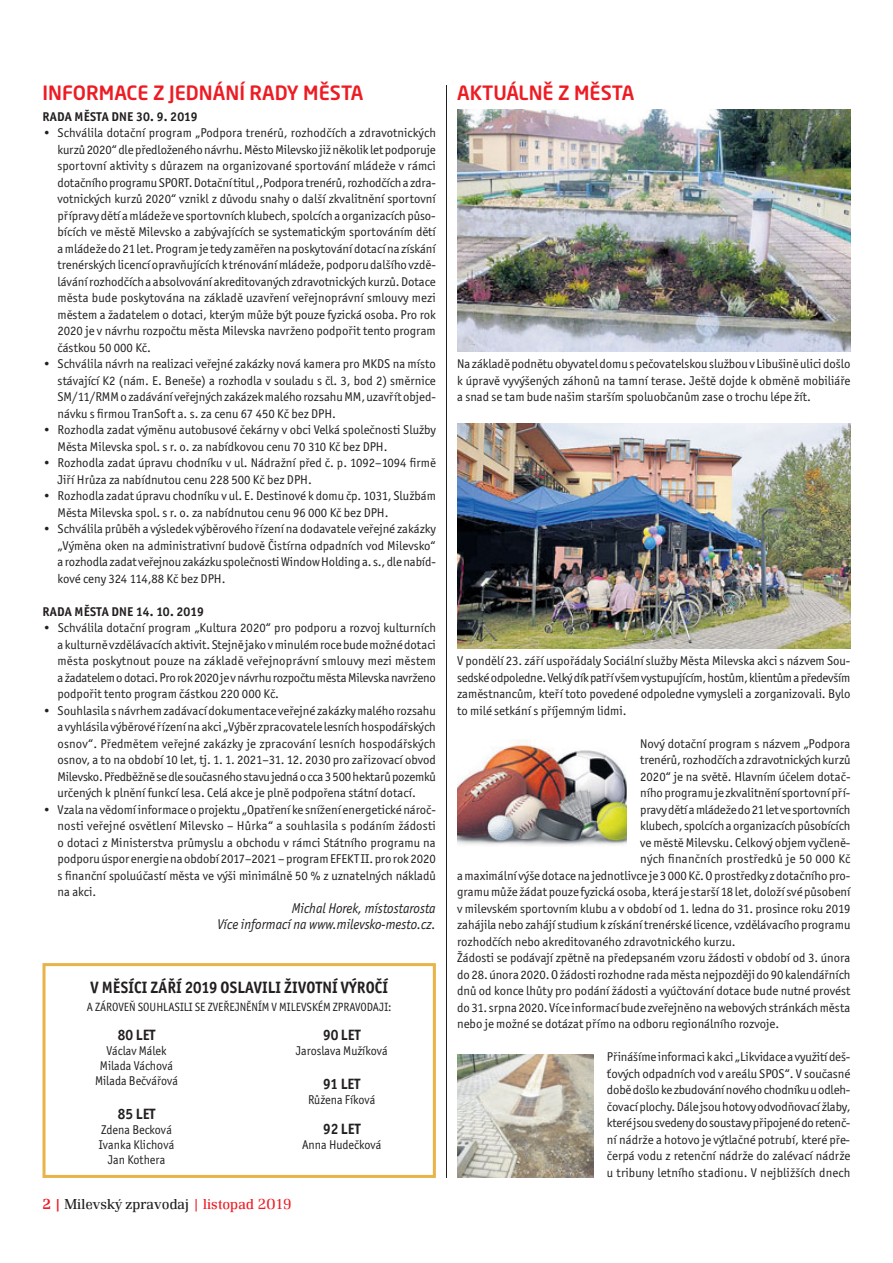
<style>
.page{position:relative;width:893px;height:1263px;background:#fff}
.page>*{position:absolute;margin:0;border:0;box-sizing:border-box;transform-origin:0 0}
.t1{font:500 19.5px "Neo Sans Pro";color:#ed1c24}
.t2{font:700 16.5px "Officina Sans Itc TOT";letter-spacing:.015em;color:#231f20;scale:.95 1}
.t3{font:300 15px "Renault TOT";color:#231f20}
.t4{font:700 15px "Officina Sans Itc TOT";color:#231f20;scale:.95 1}
.t5{font:italic 14.25px/16.5px "Officina Sans Itc TOT";color:#231f20;text-align:right;scale:.95 1}
.t6{font:12.75px/16.5px "Officina Sans Itc TOT";color:#231f20;text-align:justify}
.t7{font:12.75px/15px "Officina Sans Itc TOT";color:#231f20;text-align:center;scale:.95 1}
.t8{font:700 12.75px "Officina Sans Itc TOT";letter-spacing:.015em;color:#231f20}
.t9{font:12.75px "Officina Sans Itc TOT";letter-spacing:.02em;color:#231f20}
.t10{font:12px "Officina Sans Itc TOT";color:#231f20;scale:.95 1}
.s1{font-weight:500;color:#ed1c24}
.s2{color:#ed1c24}
</style>
<div class="page">
<hr style="left:446px;top:85px;width:1px;height:1093px;background:#231f20">
<img style="left:457px;top:739px;width:170px;height:108px">
<img style="left:457px;top:1054px;width:136px;height:124px">
<img style="left:457px;top:109px;width:393px;height:243px">
<div style="left:43px;top:963px;width:393px;height:215px;border:3px solid #e8b347"></div>
<img style="left:457px;top:423px;width:393px;height:226px">
<h1 class="t1" style="left:43px;top:82px;width:322px">INFORMACE Z JEDNÁNÍ RADY MĚSTA</h1>
<p class="t8" style="left:43px;top:111px;width:157px">RADA MĚSTA DNE 30. 9. 2019</p>
<p class="t6" style="left:58px;top:126px;width:380px;text-indent:-15px">• Schválila dotační program „Podpora trenérů, rozhodčích a zdravotnických kurzů 2020“ dle předloženého návrhu. Město Milevsko již několik let podporuje sportovní aktivity s důrazem na organizované sportování mládeže v rámci dotačního programu SPORT. Dotační titul ,,Podpora trenérů, rozhodčích a zdra&shy;votnických kurzů 2020“ vznikl z důvodu snahy o další zkvalitnění sportovní přípravy dětí a mládeže ve sportovních klubech, spolcích a organizacích půso&shy;bících ve městě Milevsko a zabývajících se systematickým sportováním dětí a mládeže do 21 let. Program je tedy zaměřen na poskytování dotací na získání trenérských licencí opravňujících k trénování mládeže, podporu dalšího vzdě&shy;lávání rozhodčích a absolvování akreditovaných zdravotnických kurzů. Dotace města bude poskytována na základě uzavření veřejnoprávní smlouvy mezi městem a žadatelem o dotaci, kterým může být pouze fyzická osoba. Pro rok 2020 je v návrhu rozpočtu města Milevska navrženo podpořit tento program částkou 50 000 Kč.</p>
<p class="t6" style="left:58px;top:357px;width:380px;text-indent:-15px">• Schválila návrh na realizaci veřejné zakázky nová kamera pro MKDS na místo stávající K2 (nám. E. Beneše) a rozhodla v souladu s čl. 3, bod 2) směrnice SM/11/RMM o zadávání veřejných zakázek malého rozsahu MM, uzavřít objed&shy;návku s firmou TranSoft a. s. za cenu 67 450 Kč bez DPH.</p>
<p class="t6" style="left:58px;top:423px;width:380px;text-indent:-15px">• Rozhodla zadat výměnu autobusové čekárny v obci Velká společnosti Služby<br>Města Milevska spol. s r. o. za nabídkovou cenu 70 310 Kč bez DPH.</p>
<p class="t6" style="left:58px;top:456px;width:380px;text-indent:-15px">• Rozhodla zadat úpravu chodníku v ul. Nádražní před č. p. 1092–1094 firmě<br>Jiří Hrůza za nabídnutou cenu 228 500 Kč bez DPH.</p>
<p class="t6" style="left:58px;top:489px;width:380px;text-indent:-15px">• Rozhodla zadat úpravu chodníku v ul. E. Destinové k domu čp. 1031, Službám<br>Města Milevska spol. s r. o. za nabídnutou cenu 96 000 Kč bez DPH.</p>
<p class="t6" style="left:58px;top:522px;width:380px;text-indent:-15px">• Schválila průběh a výsledek výběrového řízení na dodavatele veřejné zakázky „Výměna oken na administrativní budově Čistírna odpadních vod Milevsko“ a rozhodla zadat veřejnou zakázku společnosti Window Holding a. s., dle nabíd&shy;kové ceny 324 114,88 Kč bez DPH.</p>
<p class="t8" style="left:43px;top:606px;width:163px">RADA MĚSTA DNE 14. 10. 2019</p>
<p class="t6" style="left:58px;top:621px;width:380px;text-indent:-15px">• Schválila dotační program „Kultura 2020“ pro podporu a rozvoj kulturních a kulturně vzdělávacích aktivit. Stejně jako v minulém roce bude možné dotaci města poskytnout pouze na základě veřejnoprávní smlouvy mezi městem a žadatelem o dotaci. Pro rok 2020 je v návrhu rozpočtu města Milevska navrženo podpořit tento program částkou 220 000 Kč.</p>
<p class="t6" style="left:58px;top:703px;width:380px;text-indent:-15px">• Souhlasila s návrhem zadávací dokumentace veřejné zakázky malého rozsahu a vyhlásila výběrové řízení na akci „Výběr zpracovatele lesních hospodářských osnov“. Předmětem veřejné zakázky je zpracování lesních hospodářských osnov, a to na období 10 let, tj. 1. 1. 2021–31. 12. 2030 pro zařizovací obvod Milevsko. Předběžně se dle současného stavu jedná o cca 3 500 hektarů pozemků určených k plnění funkcí lesa. Celá akce je plně podpořena státní dotací.</p>
<p class="t6" style="left:58px;top:802px;width:380px;text-indent:-15px">• Vzala na vědomí informace o projektu „Opatření ke snížení energetické nároč&shy;nosti veřejné osvětlení Milevsko – Hůrka“ a souhlasila s podáním žádosti o dotaci z Ministerstva průmyslu a obchodu v rámci Státního programu na podporu úspor energie na období 2017–2021 – program EFEKT II. pro rok 2020 s finanční spoluúčastí města ve výši minimálně 50 % z uznatelných nákladů na akci.</p>
<p class="t5" style="left:218px;top:901px;width:231px">Michal Horek, místostarosta<br>Více informací na www.milevsko-mesto.cz.</p>
<p class="t2" style="left:90px;top:981px;width:315px">V MĚSÍCI ZÁŘÍ 2019 OSLAVILI ŽIVOTNÍ VÝROČÍ</p>
<p class="t10" style="left:87px;top:1002px;width:322px">A ZÁROVEŇ SOUHLASILI SE ZVEŘEJNĚNÍM V MILEVSKÉM ZPRAVODAJI:</p>
<p class="t4" style="left:118px;top:1029px;width:41px">80 LET</p>
<p class="t7" style="left:95px;top:1044px;width:89px">Václav Málek<br>Milada Váchová<br>Milada Bečvářová</p>
<p class="t4" style="left:118px;top:1108px;width:41px">85 LET</p>
<p class="t7" style="left:99px;top:1124px;width:81px">Zdena Becková<br>Ivanka Klichová<br>Jan Kothera</p>
<p class="t4" style="left:323px;top:1029px;width:41px">90 LET</p>
<p class="t7" style="left:296px;top:1044px;width:98px">Jaroslava Mužíková</p>
<p class="t4" style="left:323px;top:1078px;width:41px">91 LET</p>
<p class="t7" style="left:308px;top:1094px;width:73px">Růžena Fíková</p>
<p class="t4" style="left:323px;top:1123px;width:41px">92 LET</p>
<p class="t7" style="left:302px;top:1139px;width:85px">Anna Hudečková</p>
<p class="t3" style="left:43px;top:1199px;width:251px"><span class="s1">2 |</span> Milevský zpravodaj <span class="s2">| listopad 2019</span></p>
<h1 class="t1" style="left:457px;top:82px;width:179px">AKTUÁLNĚ Z MĚSTA</h1>
<p class="t6" style="left:457px;top:357px;width:395px">Na základě podnětu obyvatel domu s pečovatelskou službou v Libušině ulici došlo k úpravě vyvýšených záhonů na tamní terase. Ještě dojde k obměně mobiliáře a snad se tam bude našim starším spoluobčanům zase o trochu lépe žít.</p>
<p class="t6" style="left:457px;top:654px;width:395px">V pondělí 23. září uspořádaly Sociální služby Města Milevska akci s názvem Sou&shy;sedské odpoledne. Velký dík patří všem vystupujícím, hostům, klientům a především zaměstnancům, kteří toto povedené odpoledne vymysleli a zorganizovali. Bylo to milé setkání s příjemným lidmi.</p>
<p class="t6" style="left:640px;top:736px;width:212px">Nový dotační program s názvem „Podpora</p>
<p class="t6" style="left:640px;top:753px;width:212px">trenérů, rozhodčích a zdravotnických kurzů</p>
<p class="t6" style="left:640px;top:769px;width:212px">2020“ je na světě. Hlavním účelem dotač-</p>
<p class="t6" style="left:640px;top:786px;width:212px">ního programu je zkvalitnění sportovní pří-</p>
<p class="t6" style="left:640px;top:802px;width:212px">pravy dětí a mládeže do 21 let ve sportovních</p>
<p class="t6" style="left:640px;top:819px;width:212px">klubech, spolcích a organizacích působících</p>
<p class="t6" style="left:640px;top:835px;width:212px">ve městě Milevsku. Celkový objem vyčleně-</p>
<p class="t9" style="left:640px;top:854px;width:212px">ných finančních prostředků je 50 000 Kč</p>
<p class="t6" style="left:457px;top:868px;width:395px">a maximální výše dotace na jednotlivce je 3 000 Kč. O prostředky z dotačního pro-</p>
<p class="t6" style="left:457px;top:885px;width:395px">gramu může žádat pouze fyzická osoba, která je starší 18 let, doloží své působení</p>
<p class="t6" style="left:457px;top:901px;width:395px">v milevském sportovním klubu a v období od 1. ledna do 31. prosince roku 2019</p>
<p class="t6" style="left:457px;top:918px;width:395px">zahájila nebo zahájí studium k získání trenérské licence, vzdělávacího programu</p>
<p class="t6" style="left:457px;top:934px;width:280px">rozhodčích nebo akreditovaného zdravotnického kurzu.</p>
<p class="t6" style="left:457px;top:951px;width:395px">Žádosti se podávají zpětně na předepsaném vzoru žádosti v období od 3. února</p>
<p class="t6" style="left:457px;top:967px;width:395px">do 28. února 2020. O žádosti rozhodne rada města nejpozději do 90 kalendářních</p>
<p class="t6" style="left:457px;top:984px;width:395px">dnů od konce lhůty pro podání žádosti a vyúčtování dotace bude nutné provést</p>
<p class="t6" style="left:457px;top:1000px;width:395px">do 31. srpna 2020. Více informací bude zveřejněno na webových stránkách města</p>
<p class="t6" style="left:457px;top:1017px;width:323px">nebo je možné se dotázat přímo na odboru regionálního rozvoje.</p>
<p class="t6" style="left:607px;top:1050px;width:245px">Přinášíme informaci k akci „Likvidace a využití deš&shy;ťových odpadních vod v areálu SPOS“. V současné době došlo ke zbudování nového chodníku u odleh&shy;čovací plochy. Dále jsou hotovy odvodňovací žlaby, které jsou svedeny do soustavy připojené do retenč&shy;ní nádrže a hotovo je výtlačné potrubí, které pře&shy;čerpá vodu z retenční nádrže do zalévací nádrže u tribuny letního stadionu. V nejbližších dnech</p>
</div>
